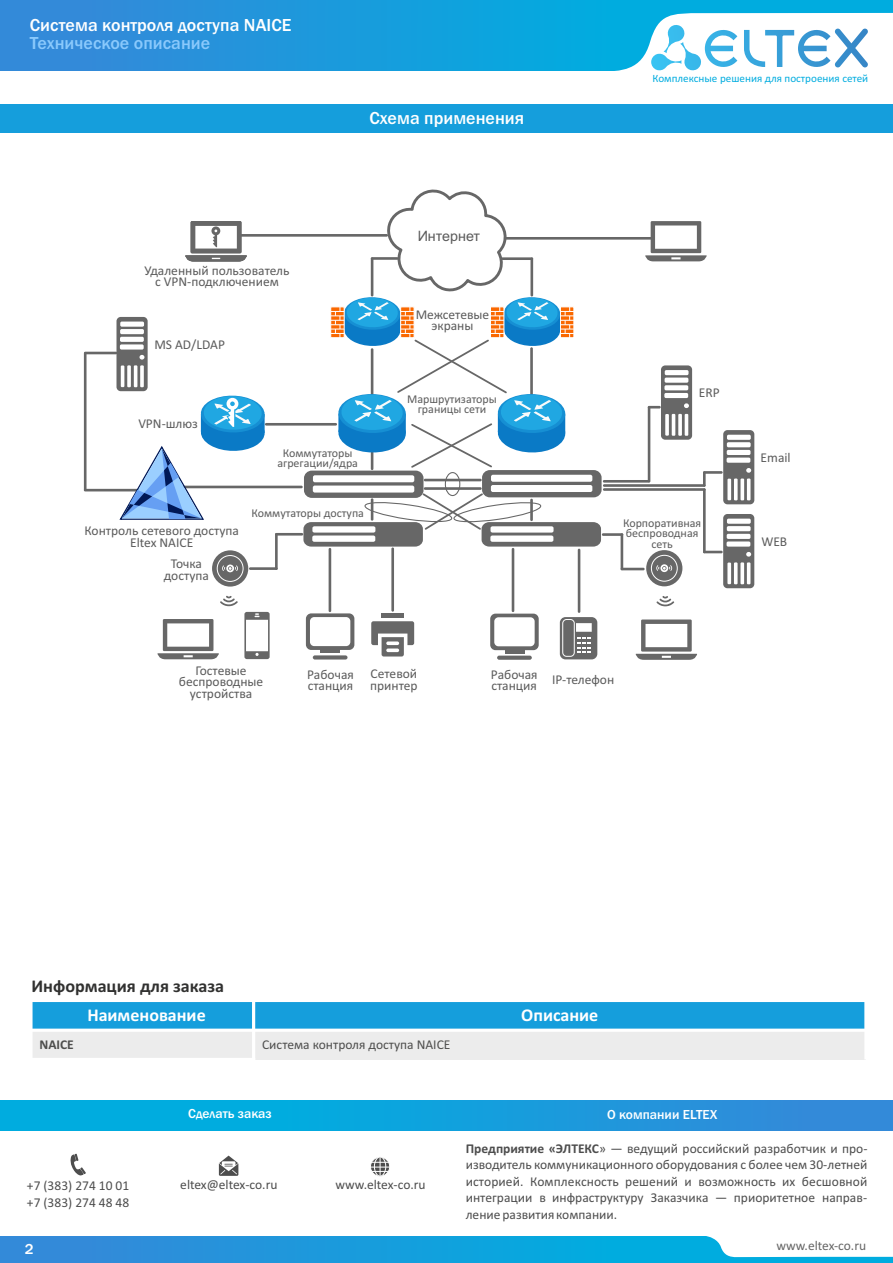
<style>
.page{position:relative;width:893px;height:1263px;background:#fff}
.page>*{position:absolute;margin:0;border:0;box-sizing:border-box;transform-origin:0 0}
.t1{font:500 18px "Franklin Gothic";color:#fff}
.t2{font:700 18px "Calibri";color:#fff}
.t3{font:500 18px "Franklin Gothic";color:#8ac9fc}
.t4{font:700 18px "Calibri";color:#313130}
.t5{font:500 15px "Franklin Gothic";color:#fff}
.t6{font:14.25px "Arial";color:#5b5b5b}
.t7{font:13.5px/16.5px "Calibri";color:#4d4d4d;text-align:justify}
.t8{font:13.5px/11.6px "Calibri";color:#5b5b5b;text-align:center}
.t9{font:13.5px "Calibri";color:#4e4e4d}
.t10{font:500 13.5px "Franklin Gothic";color:#fff}
.t11{font:13.5px "Calibri";color:#666}
.t12{font:700 13.5px "Calibri";color:#4e4e4d}
.t13{font:12px/10.2px "Calibri";color:#5b5b5b;text-align:center}
.t14{font:11.1px "Calibri";color:#00acdf}
.s1{font-weight:700}
</style>
<div class="page">
<div style="left:0;top:0;width:893px;height:71px;background:linear-gradient(to right,#3489d9,#00b4e0)"></div>
<svg style="left:598px;top:13px;width:295px;height:58px"></svg>
<div style="left:0;top:1236px;width:893px;height:27px;background:linear-gradient(to right,#3489d9,#00b4e0)"></div>
<svg style="left:703px;top:1236px;width:190px;height:21px"></svg>
<div style="left:0;top:1100px;width:893px;height:30px;background:linear-gradient(to right,#00b4e0,#3489d9)"></div>
<svg style="left:219px;top:1155px;width:19px;height:21px"></svg>
<div style="left:370px;top:1156px;width:20px;height:21px;background:#fafafa;border:1px solid #fff;border-radius:50%"></div>
<div style="left:374px;top:1156px;width:12px;height:20px;background:#fdfdfd;border:1px solid #fff;border-radius:50%"></div>
<svg style="left:370px;top:1157px;width:20px;height:19px"></svg>
<svg style="left:70px;top:1154px;width:16px;height:22px"></svg>
<hr style="left:504px;top:237px;width:148px;height:3px;background:#676767">
<svg style="left:560px;top:617px;width:37px;height:42px;background:#888"></svg>
<svg style="left:212px;top:550px;width:36px;height:37px"></svg>
<div style="left:217px;top:555px;width:26px;height:27px;background:#676767;border:1px solid #fff;border-radius:50%"></div>
<svg style="left:222px;top:564px;width:16px;height:8px"></svg>
<svg style="left:244px;top:612px;width:26px;height:47px"></svg>
<svg style="left:657px;top:596px;width:17px;height:10px"></svg>
<div style="left:382px;top:613px;width:22px;height:5px;background:#676767"></div>
<svg style="left:371px;top:621px;width:43px;height:35px"></svg>
<svg style="left:306px;top:613px;width:48px;height:37px"></svg>
<hr style="left:320px;top:650px;width:20px;height:3px;background:#676767">
<svg style="left:313px;top:655px;width:34px;height:4px"></svg>
<hr style="left:240px;top:234px;width:148px;height:3px;background:#676767">
<svg style="left:645px;top:221px;width:62px;height:40px"></svg>
<svg style="left:723px;top:514px;width:31px;height:74px"></svg>
<svg style="left:723px;top:430px;width:31px;height:74px"></svg>
<svg style="left:157px;top:619px;width:62px;height:40px"></svg>
<svg style="left:636px;top:619px;width:61px;height:41px"></svg>
<svg style="left:490px;top:614px;width:49px;height:36px"></svg>
<hr style="left:505px;top:650px;width:19px;height:3px;background:#676767">
<svg style="left:497px;top:656px;width:35px;height:4px"></svg>
<div style="left:646px;top:550px;width:36px;height:36px;background:#676767;border-radius:50%"></div>
<div style="left:651px;top:555px;width:27px;height:27px;background:#676767;border:1px solid #fff;border-radius:50%"></div>
<svg style="left:656px;top:564px;width:16px;height:8px"></svg>
<hr style="left:329px;top:548px;width:2px;height:64px;background:#676767">
<hr style="left:512px;top:548px;width:2px;height:64px;background:#676767">
<hr style="left:578px;top:549px;width:2px;height:64px;background:#676767">
<svg style="left:220px;top:596px;width:18px;height:10px"></svg>
<hr style="left:391px;top:547px;width:3px;height:65px;background:#676767">
<hr style="left:265px;top:423px;width:72px;height:3px;background:#676767">
<hr style="left:175px;top:486px;width:128px;height:2px;background:#676767">
<hr style="left:275px;top:533px;width:28px;height:3px;background:#676767">
<hr style="left:249px;top:567px;width:29px;height:3px;background:#676767">
<hr style="left:275px;top:533px;width:3px;height:37px;background:#676767">
<hr style="left:603px;top:484px;width:102px;height:3px;background:#676767">
<hr style="left:84px;top:489px;width:55px;height:2px;background:#676767">
<hr style="left:603px;top:488px;width:103px;height:3px;background:#676767">
<hr style="left:603px;top:480px;width:47px;height:3px;background:#676767">
<hr style="left:84px;top:352px;width:3px;height:139px;background:#676767">
<hr style="left:648px;top:406px;width:2px;height:76px;background:#676767">
<hr style="left:84px;top:352px;width:33px;height:2px;background:#676767">
<svg style="left:649px;top:365px;width:43px;height:75px"></svg>
<hr style="left:703px;top:471px;width:3px;height:16px;background:#676767">
<hr style="left:703px;top:471px;width:20px;height:3px;background:#676767">
<hr style="left:703px;top:488px;width:3px;height:65px;background:#676767">
<hr style="left:703px;top:551px;width:20px;height:2px;background:#676767">
<hr style="left:602px;top:533px;width:21px;height:3px;background:#676767">
<hr style="left:621px;top:533px;width:2px;height:37px;background:#676767">
<hr style="left:621px;top:568px;width:24px;height:2px;background:#676767">
<svg style="left:185px;top:221px;width:62px;height:40px"></svg>
<svg style="left:303px;top:189px;width:299px;height:358px"></svg>
<svg style="left:116px;top:317px;width:152px;height:203px"></svg>
<div style="left:31px;top:1000px;width:223px;height:30px;background:#159edc"></div>
<div style="left:254px;top:1000px;width:612px;height:30px;background:#159edc"></div>
<div style="left:31px;top:1030px;width:223px;height:29px;background:#ececec"></div>
<div style="left:254px;top:1030px;width:612px;height:29px;background:#ececec"></div>
<hr style="left:29px;top:999px;width:4px;height:62px;background:#fff">
<hr style="left:252px;top:999px;width:3px;height:62px;background:#fff">
<hr style="left:864px;top:999px;width:3px;height:60px;background:#fff">
<hr style="left:29px;top:1058px;width:226px;height:3px;background:#fff">
<svg style="left:32px;top:1028px;width:833px;height:4px;fill:#fff"></svg>
<hr style="left:29px;top:999px;width:838px;height:3px;background:#fff">
<div style="left:0;top:104px;width:893px;height:29px;background:#159edc"></div>
<h1 class="t1" style="left:30px;top:19px;width:263px">Система контроля доступа NAICE</h1>
<h1 class="t3" style="left:30px;top:36px;width:182px">Техническое описание</h1>
<h1 class="t1" style="left:369px;top:111px;width:156px">Схема применения</h1>
<p class="t14" style="left:652px;top:73px;width:217px">Комплексные решения для построения сетей</p>
<p class="t8" style="left:145px;top:265px;width:146px">Удаленный пользователь с VPN-подключением</p>
<p class="t8" style="left:154px;top:339px;width:72px">MS AD/LDAP</p>
<p class="t8" style="left:138px;top:419px;width:61px">VPN-шлюз</p>
<p class="t13" style="left:277px;top:449px;width:82px">Коммутаторы агрегации/ядра</p>
<p class="t8" style="left:84px;top:526px;width:156px">Контроль сетевого доступа<br>Eltex NAICE</p>
<p class="t8" style="left:164px;top:559px;width:47px">Точка доступа</p>
<p class="t13" style="left:251px;top:509px;width:114px">Коммутаторы доступа</p>
<p class="t6" style="left:418px;top:230px;width:64px">Интернет</p>
<p class="t8" style="left:416px;top:310px;width:75px">Межсетевые экраны</p>
<p class="t13" style="left:407px;top:395px;width:91px">Маршрутизаторы границы сети</p>
<p class="t8" style="left:699px;top:388px;width:22px">ERP</p>
<p class="t13" style="left:623px;top:519px;width:80px">Корпоративная беспроводная сеть</p>
<p class="t8" style="left:179px;top:666px;width:86px">Гостевые беспроводные устройства</p>
<p class="t8" style="left:370px;top:669px;width:49px;text-align:left">Сетевой принтер</p>
<p class="t8" style="left:307px;top:670px;width:48px;text-align:left">Рабочая станция</p>
<p class="t8" style="left:491px;top:669px;width:48px">Рабочая</p>
<p class="t8" style="left:491px;top:675px;width:124px">станция IP-телефон</p>
<p class="t8" style="left:761px;top:453px;width:32px">Email</p>
<p class="t8" style="left:761px;top:537px;width:27px">WEB</p>
<h1 class="t4" style="left:31px;top:978px;width:194px">Информация для заказа</h1>
<h1 class="t2" style="left:87px;top:1008px;width:120px">Наименование</h1>
<h1 class="t2" style="left:521px;top:1008px;width:79px">Описание</h1>
<p class="t12" style="left:39px;top:1039px;width:36px">NAICE</p>
<p class="t9" style="left:262px;top:1038px;width:190px">Система контроля доступа NAICE</p>
<p class="t10" style="left:188px;top:1109px;width:85px">Сделать заказ</p>
<p class="t7" style="left:27px;top:1179px;width:104px">+7 (383) 274 10 01 +7 (383) 274 48 48</p>
<p class="t7" style="left:180px;top:1177px;width:99px">eltex@eltex-co.ru</p>
<p class="t7" style="left:335px;top:1177px;width:92px">www.eltex-co.ru</p>
<p class="t5" style="left:25px;top:1243px;width:10px">2</p>
<p class="t10" style="left:607px;top:1110px;width:112px">О компании ELTEX</p>
<p class="t7" style="left:466px;top:1141px;width:403px"><span class="s1">Предприятие «ЭЛТЕКС</span>» — ведущий российский разработчик и про&shy;изводитель коммуникационного оборудования с более чем 30-летней историей. Комплексность решений и возможность их бесшовной интеграции в инфраструктуру Заказчика — приоритетное направ&shy;ление развития компании.</p>
<p class="t11" style="left:776px;top:1240px;width:91px">www.eltex-co.ru</p>
</div>
